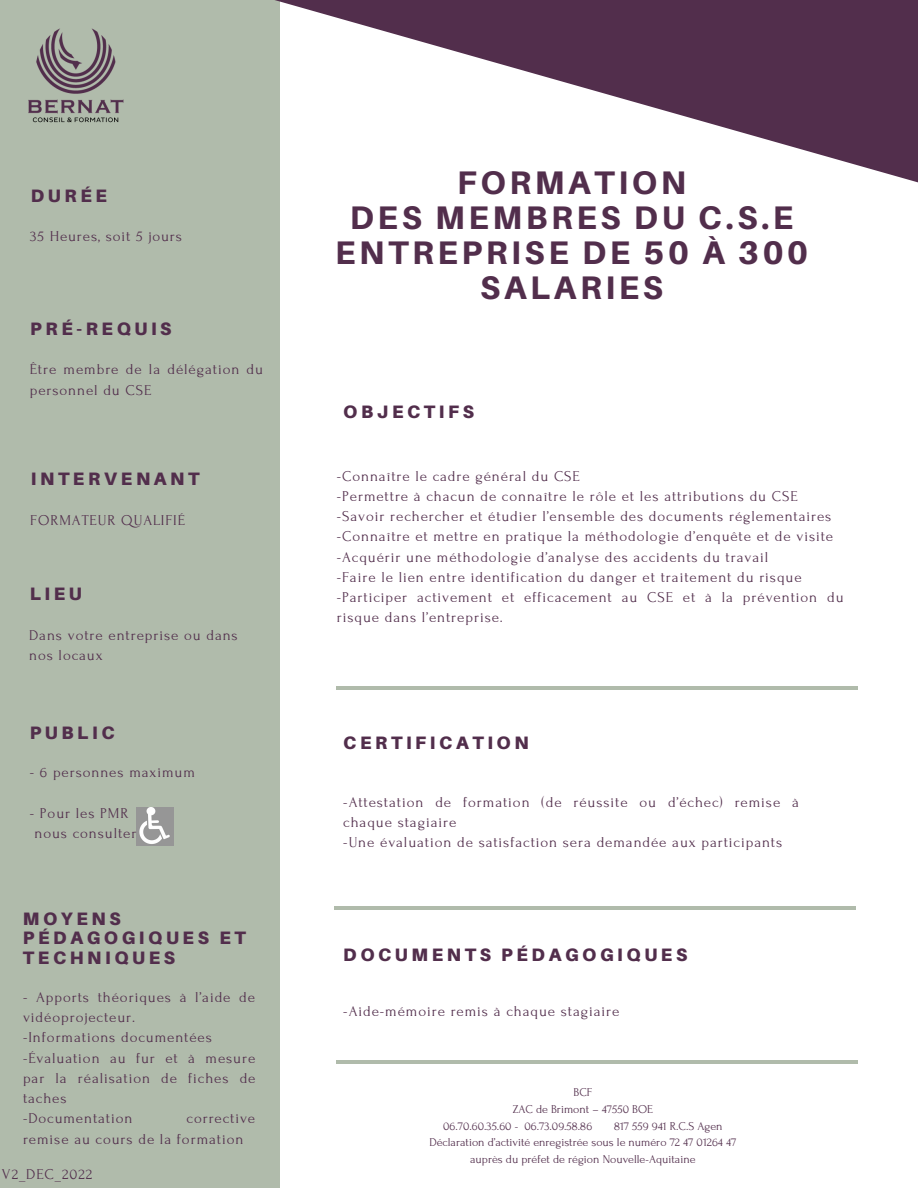
<style>
.page{position:relative;width:918px;height:1188px;background:#fff}
.page>*{position:absolute;margin:0;border:0;box-sizing:border-box;transform-origin:0 0}
.t1{font:800 32.7px/35px "Aileron";letter-spacing:.11em;color:#522e4c;text-align:center}
.t2{font:900 18px/19.2px "Aileron";letter-spacing:.2em;color:#522e4c}
.t3{font:15px/20.2px "Forum";letter-spacing:.06em;color:#522e4c}
.t4{font:12px "Forum";color:#522e4c}
</style>
<div class="page">
<div style="left:0;top:0;width:279px;height:1188px;background:#b0bbab"></div>
<hr style="left:337px;top:686px;width:521px;height:4px;background:#b0bbab">
<svg style="left:275px;top:0;width:643px;height:195px"></svg>
<hr style="left:334px;top:906px;width:521px;height:4px;background:#b0bbab">
<img style="left:137px;top:807px;width:37px;height:38px">
<img style="left:28px;top:28px;width:96px;height:95px">
<hr style="left:337px;top:1060px;width:521px;height:4px;background:#b0bbab">
<p class="t2" style="left:31px;top:186px;width:78px">DURÉE</p>
<p class="t3" style="left:30px;top:227px;width:153px">35 Heures, soit 5 jours</p>
<p class="t2" style="left:30px;top:319px;width:143px">PRÉ-REQUIS</p>
<p class="t3" style="left:30px;top:360px;width:235px">Être membre de la délégation du personnel du CSE</p>
<p class="t2" style="left:31px;top:469px;width:170px">INTERVENANT</p>
<p class="t3" style="left:30px;top:510px;width:156px">FORMATEUR QUALIFIÉ</p>
<p class="t2" style="left:30px;top:584px;width:54px">LIEU</p>
<p class="t3" style="left:29px;top:625px;width:210px">Dans votre entreprise ou dans nos locaux</p>
<p class="t2" style="left:30px;top:723px;width:86px">PUBLIC</p>
<p class="t3" style="left:30px;top:763px;width:167px">- 6 personnes maximum</p>
<p class="t3" style="left:30px;top:803px;width:108px;text-align:center">- Pour les PMR nous consulter</p>
<p class="t2" style="left:23px;top:909px;width:224px">MOYENS<br>PÉDAGOGIQUES ET<br>TECHNIQUES</p>
<p class="t3" style="left:23px;top:987px;width:234px">- Apports théoriques à l’aide de vidéoprojecteur.<br>-Informations documentées -Évaluation au fur et à mesure par la réalisation de fiches de taches<br>-Documentation</p>
<p class="t3" style="left:23px;top:1109px;width:234px;text-indent:164px">corrective remise au cours de la formation</p>
<p class="t3" style="left:2px;top:1164px;width:92px">V2_DEC_2022</p>
<h1 class="t1" style="left:335px;top:164px;width:475px">FORMATION<br>DES MEMBRES DU C.S.E<br>ENTREPRISE DE 50 À 300<br>SALARIES</h1>
<p class="t2" style="left:343px;top:402px;width:132px">OBJECTIFS</p>
<p class="t3" style="left:337px;top:466px;width:508px">-Connaître le cadre général du CSE<br>-Permettre à chacun de connaître le rôle et les attributions du CSE -Savoir rechercher et étudier l’ensemble des documents réglementaires -Connaître et mettre en pratique la méthodologie d’enquête et de visite -Acquérir une méthodologie d’analyse des accidents du travail<br>-Faire le lien entre identification du danger et traitement du risque -Participer activement et efficacement au CSE et à la prévention du risque dans l’entreprise.</p>
<p class="t2" style="left:343px;top:733px;width:187px">CERTIFICATION</p>
<p class="t3" style="left:343px;top:792px;width:457px">-Attestation de formation (de réussite ou d’échec) remise à chaque stagiaire<br>-Une évaluation de satisfaction sera demandée aux participants</p>
<p class="t2" style="left:343px;top:944px;width:346px">DOCUMENTS PÉDAGOGIQUES</p>
<p class="t3" style="left:343px;top:1002px;width:278px">-Aide-mémoire remis à chaque stagiaire</p>
<p class="t4" style="left:574px;top:1086px;width:20px">BCF</p>
<p class="t4" style="left:513px;top:1103px;width:142px">ZAC de Brimont – 47550 BOE</p>
<p class="t4" style="left:443px;top:1119px;width:150px">06.70.60.35.60 - 06.73.09.58.86</p>
<p class="t4" style="left:614px;top:1119px;width:110px">817 559 941 R.C.S Agen</p>
<p class="t4" style="left:429px;top:1136px;width:308px">Déclaration d’activité enregistrée sous le numéro 72 47 01264 47</p>
<p class="t4" style="left:470px;top:1153px;width:227px">auprès du préfet de région Nouvelle-Aquitaine</p>
</div>
